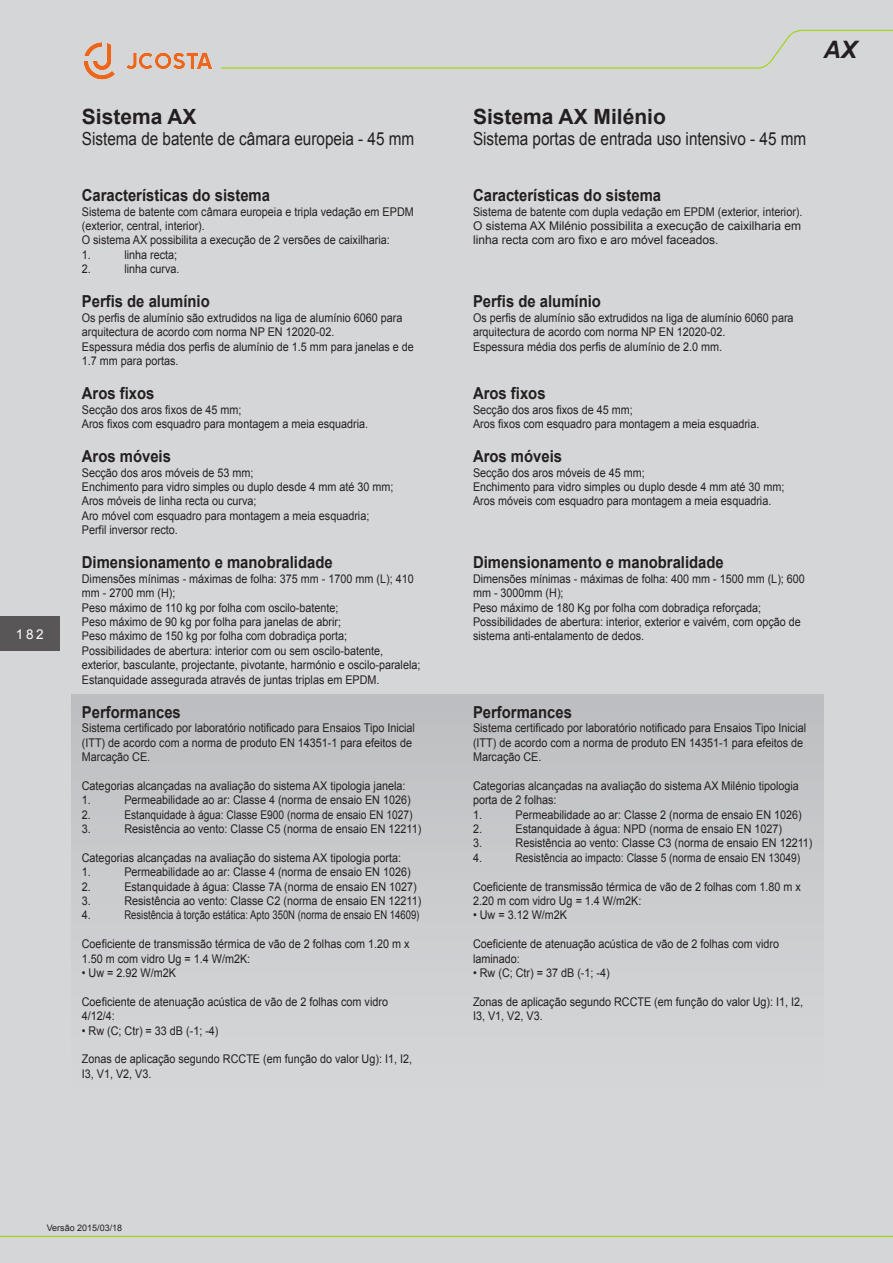
<style>
.page{position:relative;width:893px;height:1263px;background:#d5d6d8}
.page>*{position:absolute;margin:0;border:0;box-sizing:border-box;transform-origin:0 0}
.Cabeçalho_série_linh{font:italic 700 24px "Arial";color:#231f20}
.CC_titulo_L1{font:700 21px "Arial";color:#231f20}
.CC_titulo_L2{font:18px "Arial";color:#231f20;scale:.85 1}
.CC_topicos{font:700 16.5px "Arial";color:#231f20;scale:.9 1}
.Rodapé_página_número{font:13.5px "Arial";color:#fff}
.CC_base{font:12px/14.4px "Arial";color:#231f20;scale:.9 1}
.CC_base-2{font:12px "Arial";color:#231f20;scale:.85 1}
.CC_base-3{font:12px/14.4px "Arial";color:#231f20}
.CC_base-4{font:12px "Arial";color:#231f20;scale:.79 1}
.CC_base-5{font:9px "Arial";color:#231f20}
</style>
<div class="page">
<div style="left:0;top:617px;width:60px;height:34px;background:#585657"></div>
<svg style="left:221px;top:29px;width:672px;height:40px"></svg>
<hr style="left:0;top:1236px;width:893px;height:1px;background:#a2d40a">
<div style="left:71px;top:694px;width:753px;height:394px;background:linear-gradient(to right,#cacbcd,#cacbcd)"></div>
<img style="left:83px;top:42px;width:129px;height:38px">
<p class="Rodapé_página_número" style="left:16px;top:625px;width:29px">182</p>
<p class="CC_titulo_L1" style="left:82px;top:102px;width:116px">Sistema AX</p>
<p class="CC_titulo_L2" style="left:82px;top:127px;width:393px">Sistema de batente de câmara europeia - 45 mm</p>
<p class="CC_topicos" style="left:82px;top:184px;width:211px">Características do sistema</p>
<p class="CC_base" style="left:82px;top:204px;width:370px">Sistema de batente com câmara europeia e tripla vedação em EPDM (exterior, central, interior).</p>
<p class="CC_base" style="left:82px;top:233px;width:344px">O sistema AX possibilita a execução de 2 versões de caixilharia:</p>
<p class="CC_base" style="left:82px;top:247px;width:12px">1.</p>
<p class="CC_base" style="left:124px;top:247px;width:60px">linha recta;</p>
<p class="CC_base" style="left:82px;top:262px;width:12px">2.</p>
<p class="CC_base" style="left:124px;top:262px;width:63px">linha curva.</p>
<p class="CC_topicos" style="left:82px;top:291px;width:144px">Perfis de alumínio</p>
<p class="CC_base" style="left:82px;top:310px;width:358px">Os perfis de alumínio são extrudidos na liga de alumínio 6060 para arquitectura de acordo com norma NP EN 12020-02.</p>
<p class="CC_base" style="left:82px;top:339px;width:370px">Espessura média dos perfis de alumínio de 1.5 mm para janelas e de<br>1.7 mm para portas.</p>
<p class="CC_topicos" style="left:82px;top:382px;width:82px">Aros fixos</p>
<p class="CC_base" style="left:82px;top:402px;width:179px">Secção dos aros fixos de 45 mm;</p>
<p class="CC_base" style="left:82px;top:417px;width:320px">Aros fixos com esquadro para montagem a meia esquadria.</p>
<p class="CC_topicos" style="left:82px;top:445px;width:101px">Aros móveis</p>
<p class="CC_base" style="left:82px;top:465px;width:192px">Secção dos aros móveis de 53 mm;</p>
<p class="CC_base" style="left:82px;top:480px;width:348px">Enchimento para vidro simples ou duplo desde 4 mm até 30 mm;</p>
<p class="CC_base" style="left:82px;top:494px;width:196px">Aros móveis de linha recta ou curva;</p>
<p class="CC_base" style="left:82px;top:508px;width:321px">Aro móvel com esquadro para montagem a meia esquadria;</p>
<p class="CC_base" style="left:82px;top:523px;width:108px">Perfil inversor recto.</p>
<p class="CC_topicos" style="left:82px;top:552px;width:280px">Dimensionamento e manobralidade</p>
<p class="CC_base" style="left:82px;top:571px;width:370px">Dimensões mínimas - máximas de folha: 375 mm - 1700 mm (L); 410 mm - 2700 mm (H);</p>
<p class="CC_base" style="left:82px;top:600px;width:287px">Peso máximo de 110 kg por folha com oscilo-batente;</p>
<p class="CC_base" style="left:82px;top:615px;width:290px">Peso máximo de 90 kg por folha para janelas de abrir;</p>
<p class="CC_base" style="left:82px;top:629px;width:296px">Peso máximo de 150 kg por folha com dobradiça porta;</p>
<p class="CC_base" style="left:82px;top:643px;width:378px">Possibilidades de abertura: interior com ou sem oscilo-batente, exterior, basculante, projectante, pivotante, harmónio e oscilo-paralela;</p>
<p class="CC_base" style="left:82px;top:672px;width:332px">Estanquidade assegurada através de juntas triplas em EPDM.</p>
<p class="CC_topicos" style="left:82px;top:701px;width:112px">Performances</p>
<p class="CC_base" style="left:82px;top:721px;width:372px">Sistema certificado por laboratório notificado para Ensaios Tipo Inicial (ITT) de acordo com a norma de produto EN 14351-1 para efeitos de<br>Marcação CE.</p>
<p class="CC_base" style="left:82px;top:778px;width:361px">Categorias alcançadas na avaliação do sistema AX tipologia janela:</p>
<p class="CC_base" style="left:82px;top:793px;width:12px">1.</p>
<p class="CC_base" style="left:124px;top:793px;width:320px">Permeabilidade ao ar: Classe 4 (norma de ensaio EN 1026)</p>
<p class="CC_base" style="left:82px;top:807px;width:12px">2.</p>
<p class="CC_base-2" style="left:124px;top:806px;width:340px">Estanquidade à água: Classe E900 (norma de ensaio EN 1027)</p>
<p class="CC_base" style="left:82px;top:822px;width:12px">3.</p>
<p class="CC_base" style="left:124px;top:822px;width:331px">Resistência ao vento: Classe C5 (norma de ensaio EN 12211)</p>
<p class="CC_base" style="left:82px;top:850px;width:356px">Categorias alcançadas na avaliação do sistema AX tipologia porta:</p>
<p class="CC_base" style="left:82px;top:865px;width:12px">1.</p>
<p class="CC_base" style="left:124px;top:865px;width:320px">Permeabilidade ao ar: Classe 4 (norma de ensaio EN 1026)</p>
<p class="CC_base" style="left:82px;top:879px;width:12px">2.</p>
<p class="CC_base" style="left:124px;top:879px;width:326px">Estanquidade à água: Classe 7A (norma de ensaio EN 1027)</p>
<p class="CC_base" style="left:82px;top:894px;width:12px">3.</p>
<p class="CC_base" style="left:124px;top:894px;width:331px">Resistência ao vento: Classe C2 (norma de ensaio EN 12211)</p>
<p class="CC_base" style="left:82px;top:908px;width:12px">4.</p>
<p class="CC_base-4" style="left:124px;top:907px;width:375px">Resistência à torção estática: Apto 350N (norma de ensaio EN 14609)</p>
<p class="CC_base" style="left:82px;top:937px;width:366px">Coeficiente de transmissão térmica de vão de 2 folhas com 1.20 m x<br>1.50 m com vidro Ug = 1.4 W/m2K:</p>
<p class="CC_base" style="left:82px;top:966px;width:106px">• Uw = 2.92 W/m2K</p>
<p class="CC_base" style="left:82px;top:994px;width:342px">Coeficiente de atenuação acústica de vão de 2 folhas com vidro<br>4/12/4:</p>
<p class="CC_base" style="left:82px;top:1023px;width:153px">• Rw (C; Ctr) = 33 dB (-1; -4)</p>
<p class="CC_base" style="left:82px;top:1052px;width:368px">Zonas de aplicação segundo RCCTE (em função do valor Ug): I1, I2,<br>I3, V1, V2, V3.</p>
<p class="Cabeçalho_série_linh" style="left:823px;top:34px;width:35px">AX</p>
<p class="CC_titulo_L1" style="left:473px;top:102px;width:194px">Sistema AX Milénio</p>
<p class="CC_titulo_L2" style="left:473px;top:127px;width:394px">Sistema portas de entrada uso intensivo - 45 mm</p>
<p class="CC_topicos" style="left:473px;top:184px;width:211px">Características do sistema</p>
<p class="CC_base" style="left:473px;top:204px;width:368px">Sistema de batente com dupla vedação em EPDM (exterior, interior).</p>
<p class="CC_base-3" style="left:473px;top:219px;width:330px">O sistema AX Milénio possibilita a execução de caixilharia em linha recta com aro fixo e aro móvel faceados.</p>
<p class="CC_topicos" style="left:473px;top:291px;width:144px">Perfis de alumínio</p>
<p class="CC_base" style="left:473px;top:310px;width:358px">Os perfis de alumínio são extrudidos na liga de alumínio 6060 para arquitectura de acordo com norma NP EN 12020-02.</p>
<p class="CC_base" style="left:473px;top:339px;width:278px">Espessura média dos perfis de alumínio de 2.0 mm.</p>
<p class="CC_topicos" style="left:473px;top:382px;width:82px">Aros fixos</p>
<p class="CC_base" style="left:473px;top:402px;width:179px">Secção dos aros fixos de 45 mm;</p>
<p class="CC_base" style="left:473px;top:417px;width:320px">Aros fixos com esquadro para montagem a meia esquadria.</p>
<p class="CC_topicos" style="left:473px;top:445px;width:101px">Aros móveis</p>
<p class="CC_base" style="left:473px;top:465px;width:192px">Secção dos aros móveis de 45 mm;</p>
<p class="CC_base" style="left:473px;top:480px;width:348px">Enchimento para vidro simples ou duplo desde 4 mm até 30 mm;</p>
<p class="CC_base" style="left:473px;top:494px;width:333px">Aros móveis com esquadro para montagem a meia esquadria.</p>
<p class="CC_topicos" style="left:473px;top:552px;width:280px">Dimensionamento e manobralidade</p>
<p class="CC_base" style="left:473px;top:571px;width:370px">Dimensões mínimas - máximas de folha: 400 mm - 1500 mm (L); 600 mm - 3000mm (H);</p>
<p class="CC_base" style="left:473px;top:600px;width:322px">Peso máximo de 180 Kg por folha com dobradiça reforçada;</p>
<p class="CC_base" style="left:473px;top:615px;width:366px">Possibilidades de abertura: interior, exterior e vaivém, com opção de sistema anti-entalamento de dedos.</p>
<p class="CC_topicos" style="left:473px;top:701px;width:112px">Performances</p>
<p class="CC_base" style="left:473px;top:721px;width:372px">Sistema certificado por laboratório notificado para Ensaios Tipo Inicial (ITT) de acordo com a norma de produto EN 14351-1 para efeitos de<br>Marcação CE.</p>
<p class="CC_base" style="left:473px;top:778px;width:364px">Categorias alcançadas na avaliação do sistema AX Milénio tipologia porta de 2 folhas:</p>
<p class="CC_base" style="left:473px;top:807px;width:12px">1.</p>
<p class="CC_base" style="left:516px;top:807px;width:320px">Permeabilidade ao ar: Classe 2 (norma de ensaio EN 1026)</p>
<p class="CC_base" style="left:473px;top:822px;width:12px">2.</p>
<p class="CC_base" style="left:516px;top:822px;width:298px">Estanquidade à água: NPD (norma de ensaio EN 1027)</p>
<p class="CC_base" style="left:473px;top:836px;width:12px">3.</p>
<p class="CC_base" style="left:516px;top:836px;width:331px">Resistência ao vento: Classe C3 (norma de ensaio EN 12211)</p>
<p class="CC_base" style="left:473px;top:850px;width:12px">4.</p>
<p class="CC_base-2" style="left:516px;top:850px;width:336px">Resistência ao impacto: Classe 5 (norma de ensaio EN 13049)</p>
<p class="CC_base" style="left:473px;top:879px;width:366px">Coeficiente de transmissão térmica de vão de 2 folhas com 1.80 m x<br>2.20 m com vidro Ug = 1.4 W/m2K:</p>
<p class="CC_base" style="left:473px;top:908px;width:106px">• Uw = 3.12 W/m2K</p>
<p class="CC_base" style="left:473px;top:937px;width:342px">Coeficiente de atenuação acústica de vão de 2 folhas com vidro laminado:</p>
<p class="CC_base" style="left:473px;top:966px;width:153px">• Rw (C; Ctr) = 37 dB (-1; -4)</p>
<p class="CC_base" style="left:473px;top:994px;width:368px">Zonas de aplicação segundo RCCTE (em função do valor Ug): I1, I2,<br>I3, V1, V2, V3.</p>
<p class="CC_base-5" style="left:47px;top:1222px;width:77px">Versão 2015/03/18</p>
</div>
